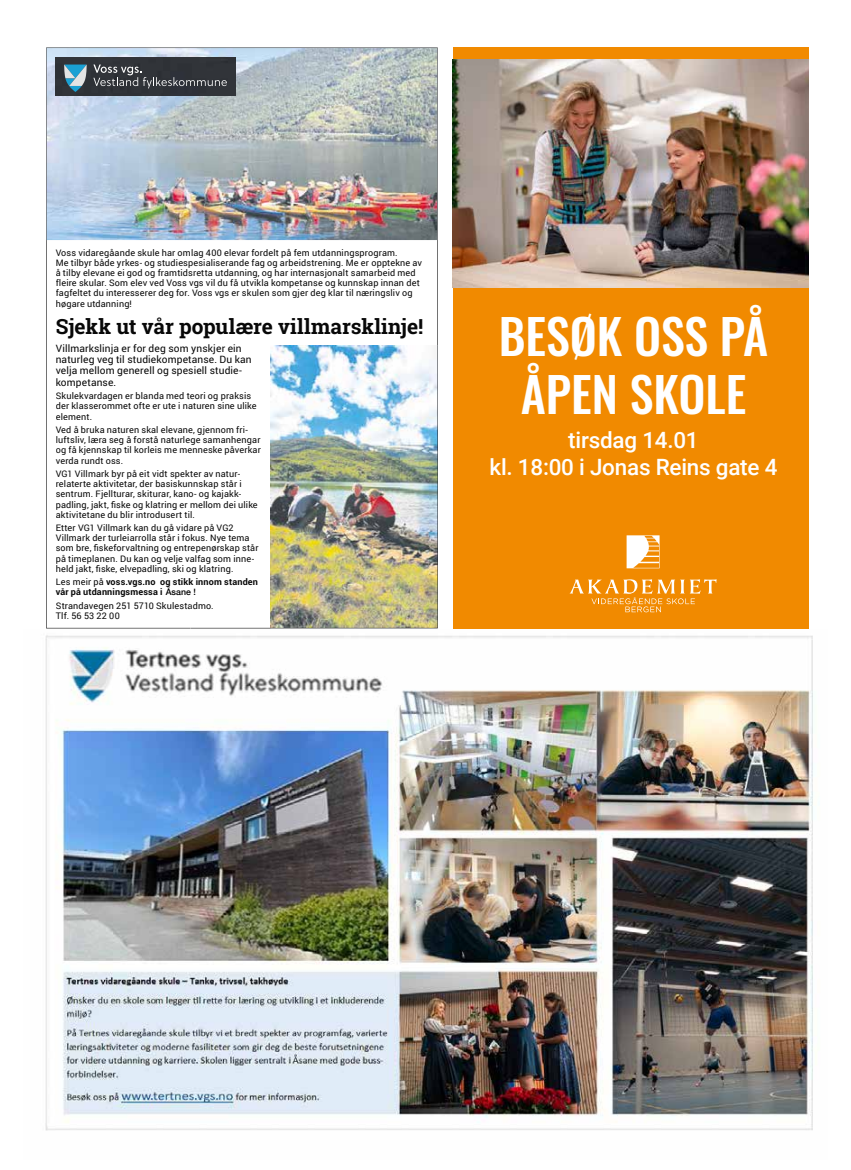
<style>
.page{position:relative;width:851px;height:1170px;background:#fff}
.page>*{position:absolute;margin:0;border:0;box-sizing:border-box;transform-origin:0 0}
.t1{font:48.12px/57.8px "Oswald";color:#fff;text-align:center}
.t2{font:500 22.5px/26.9px "Roboto";letter-spacing:-.01em;color:#fff;text-align:center}
.t3{font:700 20.88px "Roboto Slab";color:#080808}
.t4{font:10.12px/11.4px "Roboto";letter-spacing:.01em;color:#080808}
.t5{font:9px/10.1px "Roboto";letter-spacing:.015em;color:#080808}
.t6{font:700 9px/10.1px "Roboto";letter-spacing:.015em;color:#080808}
.t7{font:500 8.75px "Helvetica Neue";color:#000}
.s1{font-weight:400}
</style>
<div class="page">
<div style="left:453px;top:47px;width:355px;height:582px;background:#f18a00"></div>
<svg style="left:626px;top:535px;width:33px;height:33px"></svg>
<svg style="left:569px;top:579px;width:147px;height:33px"></svg>
<img style="left:453px;top:60px;width:355px;height:227px">
<img style="left:46px;top:47px;width:391px;height:581px">
<img style="left:271px;top:345px;width:166px;height:283px">
<div style="left:56px;top:57px;width:179px;height:39px;background:#313439"></div>
<svg style="left:64px;top:65px;width:23px;height:27px"></svg>
<svg style="left:93px;top:64px;width:134px;height:25px"></svg>
<div style="left:164px;top:588px;width:53px;height:13px;background:#fff"></div>
<img style="left:45px;top:635px;width:768px;height:496px">
<p class="t5" style="left:56px;top:247px;width:368px">Voss vidaregåande skule har omlag 400 elevar fordelt på fem utdanningsprogram.<br>Me tilbyr både yrkes- og studiespesialiserande fag og arbeidstrening. Me er opptekne av å tilby elevane ei god og framtidsretta utdanning, og har internasjonalt samarbeid med fleire skular. Som elev ved Voss vgs vil du få utvikla kompetanse og kunnskap innan det fagfeltet du interesserer deg for. Voss vgs er skulen som gjer deg klar til næringsliv og høgare utdanning!</p>
<h3 class="t3" style="left:56px;top:312px;width:369px">Sjekk ut vår populære villmarsklinje!</h3>
<p class="t4" style="left:56px;top:342px;width:197px">Villmarkslinja er for deg som ynskjer ein naturleg veg til studiekompetanse. Du kan velja mellom generell og spesiell studie&shy;kompetanse.</p>
<p class="t5" style="left:56px;top:390px;width:202px">Skulekvardagen er blanda med teori og praksis der klasserommet ofte er ute i naturen sine ulike element.</p>
<p class="t5" style="left:56px;top:424px;width:206px">Ved å bruka naturen skal elevane, gjennom fri&shy;luftsliv, læra seg å forstå naturlege samanhengar og få kjennskap til korleis me menneske påverkar verda rundt oss.</p>
<p class="t5" style="left:56px;top:468px;width:203px">VG1 Villmark byr på eit vidt spekter av natur&shy;relaterte aktivitetar, der basiskunnskap står i sentrum. Fjellturar, skiturar, kano- og kajakk&shy;padling, jakt, fiske og klatring er mellom dei ulike aktivitetane du blir introdusert til.</p>
<p class="t5" style="left:56px;top:522px;width:204px">Etter VG1 Villmark kan du gå vidare på VG2<br>Villmark der turleiarrolla står i fokus. Nye tema som bre, fiskeforvaltning og entrepenørskap står på timeplanen. Du kan og velje valfag som inne&shy;held jakt, fiske, elvepadling, ski og klatring.</p>
<p class="t6" style="left:56px;top:576px;width:204px"><span class="s1">Les meir på</span> voss.vgs.no og stikk innom standen vår på utdanningsmessa i Knarvik!</p>
<p class="t5" style="left:56px;top:600px;width:159px">Strandavegen 251 5710 Skulestadmo.<br>Tlf. 56 53 22 00</p>
<p class="t7" style="left:166px;top:585px;width:31px">Åsane !</p>
<h1 class="t1" style="left:498px;top:303px;width:271px">BESØK OSS PÅ<br>ÅPEN SKOLE</h1>
<h2 class="t2" style="left:489px;top:425px;width:289px">tirsdag 14.01<br>kl. 18:00 i Jonas Reins gate 4</h2>
</div>
